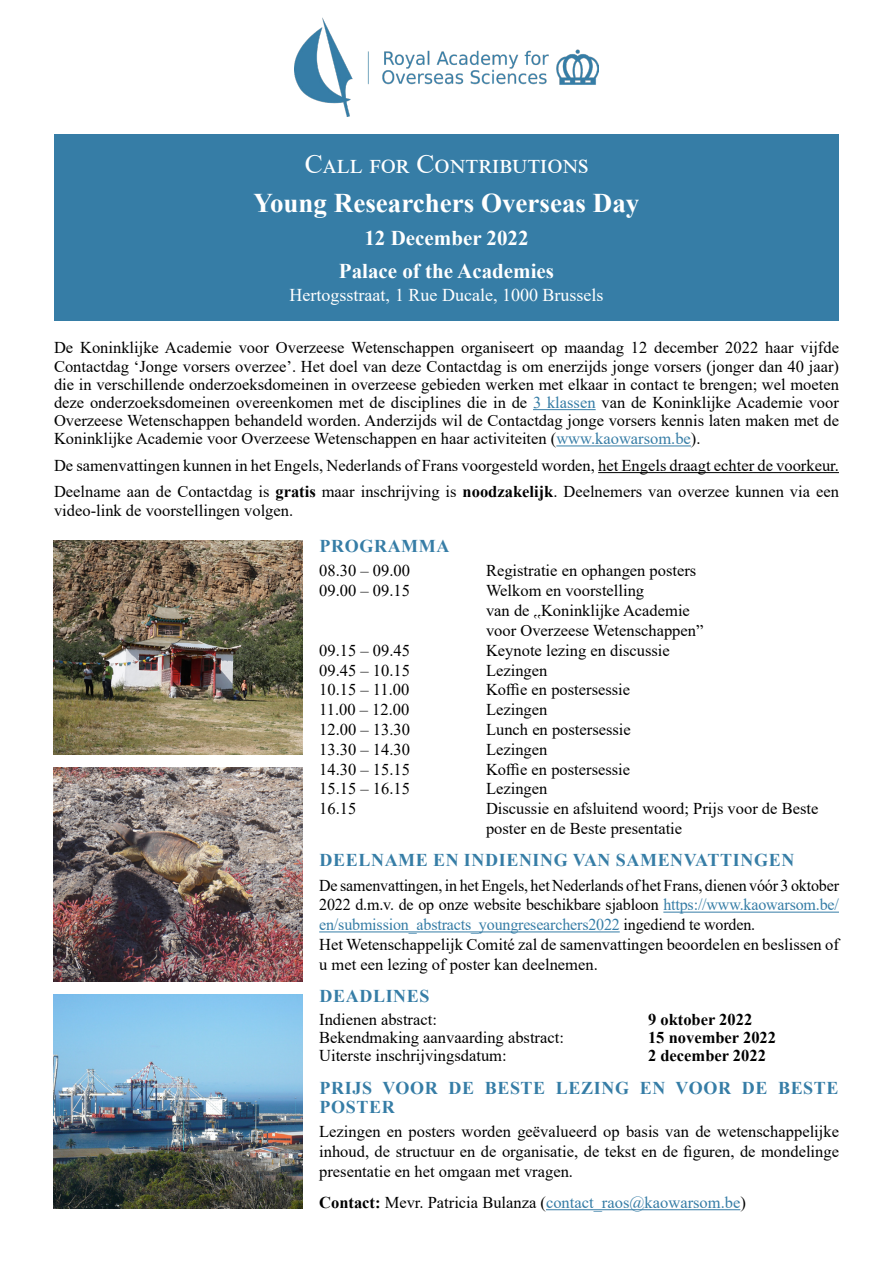
<style>
.page{position:relative;width:893px;height:1263px;background:#fff}
.page>*{position:absolute;margin:0;border:0;box-sizing:border-box;transform-origin:0 0}
.t1{font:700 27px "Times New Roman";color:#fff}
.t2{font:27px "Times New Roman";letter-spacing:.065em;color:#fff}
.t3{font:700 21px "Times New Roman";color:#fff}
.sous-titre{font:700 18px/19.8px "Times New Roman";letter-spacing:.035em;color:#367da6}
.t4{font:18px "Times New Roman";color:#fff}
.t5{font:16.5px/18.1px "Times New Roman";color:#000;text-align:justify}
.t6{font:16.5px "Times New Roman";color:#367da6}
.t7{font:700 16.5px "Times New Roman";color:#000}
.s1{color:#367da6}
.s2{font-weight:700}
.s3{font-weight:700;color:#000}
.s4{color:#000}
</style>
<div class="page">
<hr style="left:533px;top:409px;width:63px;height:1px;background:#367da6">
<hr style="left:556px;top:445px;width:135px;height:1px;background:#367da6">
<hr style="left:598px;top:472px;width:241px;height:1px;background:#000">
<hr style="left:663px;top:912px;width:176px;height:1px;background:#367da6">
<hr style="left:319px;top:931px;width:301px;height:1px;background:#367da6">
<hr style="left:546px;top:1209px;width:194px;height:1px;background:#367da6">
<img style="left:294px;top:17px;width:305px;height:100px">
<div style="left:54px;top:134px;width:785px;height:187px;background:#367da6"></div>
<img style="left:54px;top:994px;width:248px;height:215px">
<img style="left:54px;top:540px;width:248px;height:215px">
<img style="left:54px;top:767px;width:248px;height:215px">
<p class="t2" style="left:305px;top:145px;width:285px">Call for Contributions</p>
<p class="t1" style="left:254px;top:184px;width:387px">Young Researchers Overseas Day</p>
<p class="t3" style="left:364px;top:223px;width:166px">12 December 2022</p>
<p class="t3" style="left:339px;top:256px;width:217px">Palace of the Academies</p>
<p class="t4" style="left:289px;top:283px;width:316px">Hertogsstraat, 1 Rue Ducale, 1000 Brussels</p>
<p class="t5" style="left:54px;top:338px;width:786px">De Koninklijke Academie voor Overzeese Wetenschappen organiseert op maandag 12 december 2022 haar vijfde Contactdag ‘Jonge vorsers overzee’. Het doel van deze Contactdag is om enerzijds jonge vorsers (jonger dan 40 jaar) die in verschillende onderzoeksdomeinen in overzeese gebieden werken met elkaar in contact te brengen; wel moeten deze onderzoeksdomeinen overeenkomen met de disciplines die in de <span class="s1">3 klassen</span> van de Koninklijke Academie voor Overzeese Wetenschappen behandeld worden. Anderzijds wil de Contactdag jonge vorsers kennis laten maken met de Koninklijke Academie voor Overzeese Wetenschappen en haar activiteiten (<span class="s1">www.kaowarsom.be</span>).</p>
<p class="t5" style="left:54px;top:456px;width:786px">De samenvattingen kunnen in het Engels, Nederlands of Frans voorgesteld worden, het Engels draagt echter de voorkeur.</p>
<p class="t5" style="left:54px;top:482px;width:786px">Deelname aan de Contactdag is <span class="s2">gratis</span> maar inschrijving is <span class="s2">noodzakelijk</span>. Deelnemers van overzee kunnen via een video-link de voorstellingen volgen.</p>
<p class="sous-titre" style="left:319px;top:536px;width:132px">PROGRAMMA</p>
<p class="t5" style="left:319px;top:561px;width:92px">08.30 – 09.00</p>
<p class="t5" style="left:486px;top:561px;width:212px">Registratie en ophangen posters</p>
<p class="t5" style="left:319px;top:581px;width:92px">09.00 – 09.15</p>
<p class="t5" style="left:486px;top:581px;width:160px">Welkom en voorstelling</p>
<p class="t5" style="left:486px;top:601px;width:205px">van de ⹂Koninklijke Academie</p>
<p class="t5" style="left:486px;top:621px;width:219px">voor Overzeese Wetenschappen”</p>
<p class="t5" style="left:319px;top:640px;width:92px">09.15 – 09.45</p>
<p class="t5" style="left:486px;top:640px;width:185px">Keynote lezing en discussie</p>
<p class="t5" style="left:319px;top:660px;width:92px">09.45 – 10.15</p>
<p class="t5" style="left:486px;top:660px;width:63px">Lezingen</p>
<p class="t5" style="left:319px;top:680px;width:92px">10.15 – 11.00</p>
<p class="t5" style="left:486px;top:680px;width:146px">Koffie en postersessie</p>
<p class="t5" style="left:319px;top:700px;width:92px">11.00 – 12.00</p>
<p class="t5" style="left:486px;top:700px;width:63px">Lezingen</p>
<p class="t5" style="left:319px;top:720px;width:92px">12.00 – 13.30</p>
<p class="t5" style="left:486px;top:720px;width:146px">Lunch en postersessie</p>
<p class="t5" style="left:319px;top:739px;width:92px">13.30 – 14.30</p>
<p class="t5" style="left:486px;top:739px;width:63px">Lezingen</p>
<p class="t5" style="left:319px;top:759px;width:92px">14.30 – 15.15</p>
<p class="t5" style="left:486px;top:759px;width:146px">Koffie en postersessie</p>
<p class="t5" style="left:319px;top:779px;width:92px">15.15 – 16.15</p>
<p class="t5" style="left:486px;top:779px;width:63px">Lezingen</p>
<p class="t5" style="left:319px;top:799px;width:39px">16.15</p>
<p class="t5" style="left:486px;top:799px;width:334px">Discussie en afsluitend woord; Prijs voor de Beste</p>
<p class="t5" style="left:486px;top:819px;width:198px">poster en de Beste presentatie</p>
<p class="sous-titre" style="left:319px;top:850px;width:476px">DEELNAME EN INDIENING VAN SAMENVATTINGEN</p>
<p class="t5" style="left:319px;top:874px;width:521px;line-height:19.8px">De samenvattingen, in het Engels, het Nederlands of het Frans, dienen vóór 3 oktober 2022 d.m.v. de op onze website beschikbare sjabloon <span class="s1">https://www.kaowarsom.be/ en/submission_abstracts_youngresearchers2022</span> ingediend te worden.</p>
<p class="t5" style="left:319px;top:934px;width:521px;line-height:19.8px">Het Wetenschappelijk Comité zal de samenvattingen beoordelen en beslissen of u met een lezing of poster kan deelnemen.</p>
<p class="sous-titre" style="left:319px;top:986px;width:112px">DEADLINES</p>
<p class="t5" style="left:319px;top:1009px;width:119px">Indienen abstract:</p>
<p class="t7" style="left:648px;top:1007px;width:106px">9 oktober 2022</p>
<p class="t5" style="left:319px;top:1028px;width:246px">Bekendmaking aanvaarding abstract:</p>
<p class="t7" style="left:648px;top:1025px;width:130px">15 november 2022</p>
<p class="t5" style="left:319px;top:1046px;width:189px">Uiterste inschrijvingsdatum:</p>
<p class="t7" style="left:648px;top:1043px;width:119px">2 december 2022</p>
<p class="sous-titre" style="left:319px;top:1077px;width:521px">PRIJS VOOR DE BESTE LEZING EN VOOR DE BESTE<br>POSTER</p>
<p class="t5" style="left:319px;top:1121px;width:521px;line-height:19.8px">Lezingen en posters worden geëvalueerd op basis van de wetenschappelijke inhoud, de structuur en de organisatie, de tekst en de figuren, de mondelinge presentatie en het omgaan met vragen.</p>
<p class="t6" style="left:319px;top:1191px;width:428px"><span class="s3">Contact:</span> <span class="s4">Mevr. Patricia Bulanza (</span>contact_raos@kaowarsom.be<span class="s4">)</span></p>
</div>
